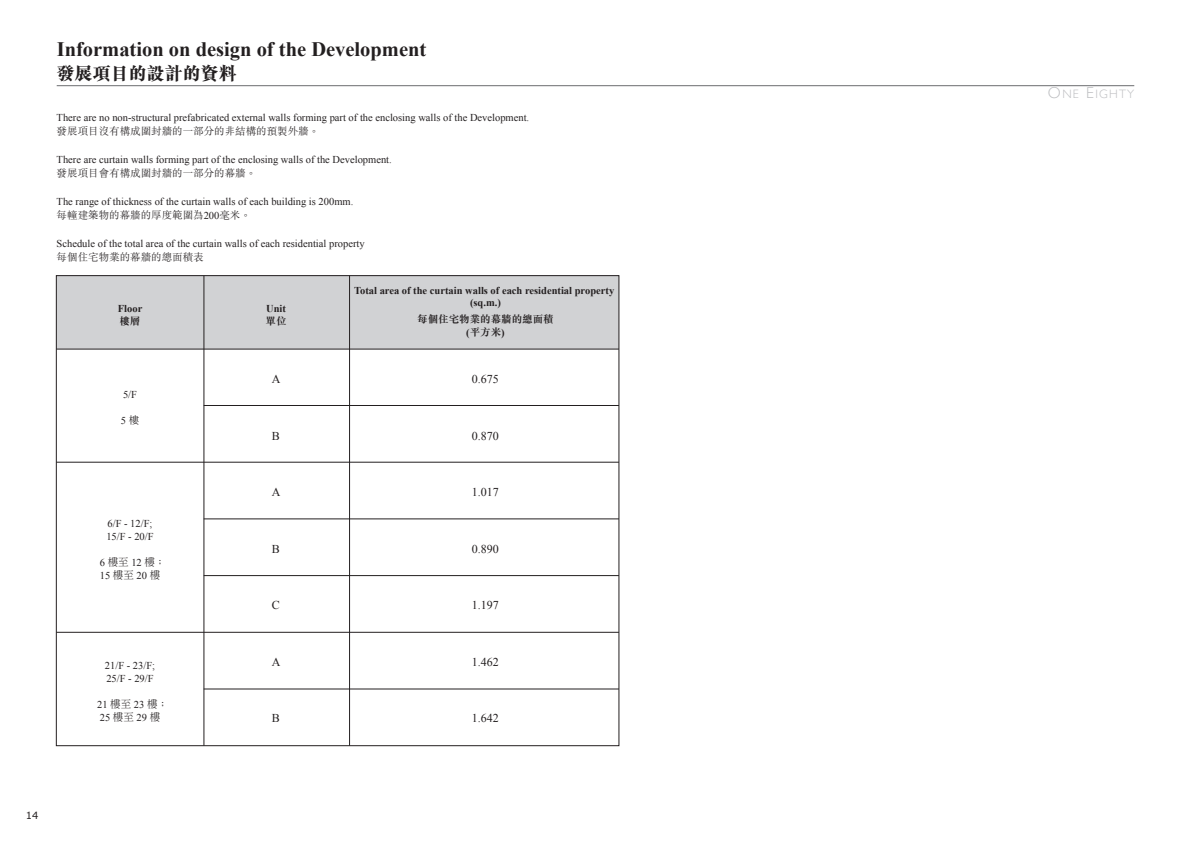
<style>
.page{position:relative;width:1191px;height:842px;background:#fff}
.page>*{position:absolute;margin:0;border:0;box-sizing:border-box;transform-origin:0 0}
.t1{font:700 20.5px "Times New Roman";color:#231f20}
.t2{font:800 18px "M Sung HK";color:#231f20}
.t3{font:300 12.1px "Gill Sans";letter-spacing:.1em;color:#bcbdc0}
.t4{font:12px "Times New Roman";color:#231f20}
.t5{font:10.5px/14px "Times New Roman";color:#231f20}
.t6{font:700 10.5px/12.6px "Times New Roman";color:#231f20}
.t7{font:700 10.5px/12.6px "M Sung HK";color:#231f20;text-align:center}
.t8{font:10px "Verdana";color:#231f20}
.s1{font-family:"M Sung HK";font-weight:300}
.s2{font-family:"M Sung HK"}
.s3{font-family:"Times New Roman"}
.s4{font-family:"Adobe Ming Std";font-weight:300}
.s5{font-size:15.8px}
</style>
<div class="page">
<hr style="left:57px;top:85px;width:1077px;height:1px;background:#6c6d70">
<div style="left:56px;top:276px;width:563px;height:73px;background:#d1d2d4"></div>
<hr style="left:56px;top:349px;width:563px;height:1px;background:#231f20">
<hr style="left:349px;top:276px;width:1px;height:470px;background:#231f20">
<hr style="left:204px;top:276px;width:1px;height:470px;background:#231f20">
<hr style="left:204px;top:405px;width:415px;height:1px;background:#231f20">
<hr style="left:56px;top:462px;width:563px;height:1px;background:#231f20">
<hr style="left:204px;top:519px;width:415px;height:1px;background:#231f20">
<hr style="left:204px;top:575px;width:415px;height:1px;background:#231f20">
<hr style="left:56px;top:632px;width:563px;height:1px;background:#231f20">
<hr style="left:204px;top:689px;width:415px;height:1px;background:#231f20">
<p class="t1" style="left:57px;top:35px;width:371px">Information on design of the Development</p>
<p class="t2" style="left:57px;top:61px;width:181px">發展項目的設計的資料</p>
<p class="t5" style="left:57px;top:110px;width:474px">There are no non-structural prefabricated external walls forming part of the enclosing walls of the Development.<span class="s1">發展項目沒有構成圍封牆的一部分的非結構的預製外牆。</span></p>
<p class="t5" style="left:57px;top:152px;width:337px">There are curtain walls forming part of the enclosing walls of the Development.<span class="s1">發展項目會有構成圍封牆的一部分的幕牆。</span></p>
<p class="t5" style="left:57px;top:194px;width:298px">The range of thickness of the curtain walls of each building is 200mm.<span class="s1">每幢建築物的幕牆的厚度範圍為</span>200<span class="s1">毫米。</span></p>
<p class="t5" style="left:57px;top:236px;width:309px">Schedule of the total area of the curtain walls of each residential property<span class="s1">每個住宅物業的幕牆的總面積表</span></p>
<p class="t6" style="left:118px;top:302px;width:26px">Floor<span class="s2">樓層</span></p>
<p class="t6" style="left:266px;top:302px;width:22px">Unit<span class="s2">單位</span></p>
<p class="t6" style="left:354px;top:284px;width:262px;text-align:center">Total area of the curtain walls of each residential property (sq.m.)</p>
<p class="t7" style="left:417px;top:313px;width:138px">每個住宅物業的幕牆的總面積<span class="s3">(</span>平方米<span class="s3">)</span></p>
<p class="t4" style="left:272px;top:371px;width:10px">A</p>
<p class="t4" style="left:472px;top:371px;width:28px">0.675</p>
<p class="t5" style="left:123px;top:388px;width:16px">5/F</p>
<p class="t5" style="left:121px;top:414px;width:20px">5 <span class="s1">樓</span></p>
<p class="t4" style="left:272px;top:428px;width:10px">B</p>
<p class="t4" style="left:472px;top:428px;width:28px">0.870</p>
<p class="t4" style="left:272px;top:484px;width:10px">A</p>
<p class="t4" style="left:472px;top:484px;width:28px">1.017</p>
<p class="t5" style="left:106px;top:517px;width:49px;line-height:13px">6/F - 12/F;<br>15/F - 20/F</p>
<p class="t5" style="left:100px;top:556px;width:67px;line-height:13px">6 <span class="s4">樓至</span> 12 <span class="s4">樓；<br></span>15 <span class="s4">樓至</span> 20 <span class="s4">樓</span></p>
<p class="t4" style="left:272px;top:541px;width:10px">B</p>
<p class="t4" style="left:472px;top:541px;width:28px">0.890</p>
<p class="t4" style="left:272px;top:597px;width:10px">C</p>
<p class="t4" style="left:472px;top:597px;width:28px">1.197</p>
<p class="t5" style="left:105px;top:658px;width:52px;line-height:13px">21/F - 23/F;<br>25/F - 29/F</p>
<p class="t5" style="left:97px;top:697px;width:72px;line-height:13px">21 <span class="s4">樓至</span> 23 <span class="s4">樓；<br></span>25 <span class="s4">樓至</span> 29 <span class="s4">樓</span></p>
<p class="t4" style="left:272px;top:654px;width:10px">A</p>
<p class="t4" style="left:272px;top:710px;width:10px">B</p>
<p class="t4" style="left:472px;top:654px;width:28px">1.462</p>
<p class="t4" style="left:472px;top:710px;width:28px">1.642</p>
<p class="t8" style="left:26px;top:809px;width:14px">14</p>
<p class="t3" style="left:1047px;top:87px;width:88px"><span class="s5">O</span>NE <span class="s5">E</span>IGHTY</p>
</div>
